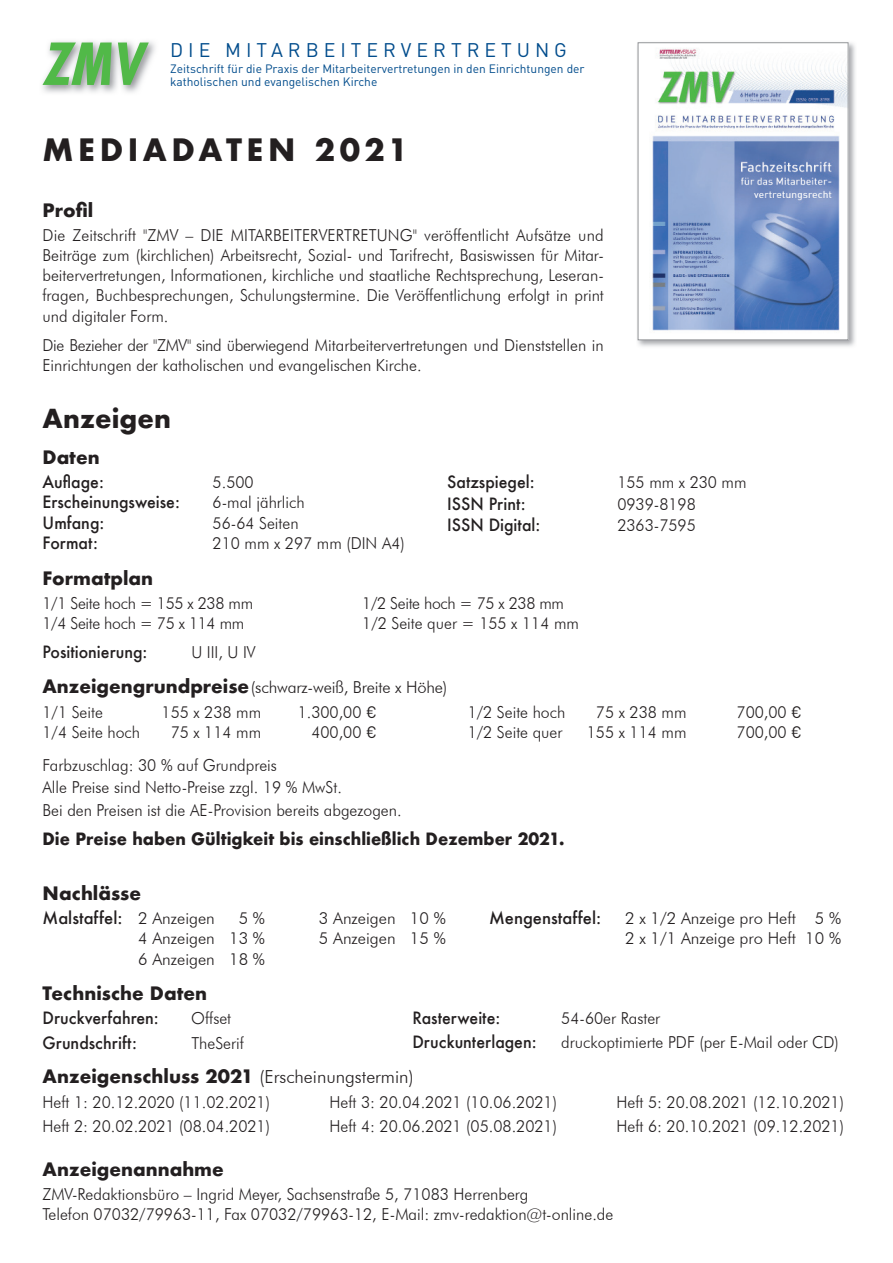
<style>
.page{position:relative;width:893px;height:1263px;background:#fff}
.page>*{position:absolute;margin:0;border:0;box-sizing:border-box;transform-origin:0 0}
.t1{font:700 30px "Futura";letter-spacing:.15em;color:#231f20}
.t2{font:700 25.5px "Futura";color:#231f20}
.t3{font:19.5px "DIN Pro";letter-spacing:.255em;color:#014c8c}
.t4{font:700 18px "Futura";color:#231f20}
.t5{font:300 18px "Futura BT";color:#231f20}
.t6{font:300 16.5px/19.8px "Futura BT";color:#231f20;scale:.96 1}
.t7{font:500 16.5px "Futura";color:#231f20;scale:.96 1}
.t8{font:300 16.5px "Futura BT";color:#231f20}
.t9{font:300 16.5px "Futura BT";letter-spacing:-.02em;color:#231f20;scale:.96 1}
.t10{font:700 16.5px "Futura";color:#231f20;scale:.96 1}
.t11{font:500 16.5px "Futura";color:#231f20}
.t12{font:12px/13.5px "DIN Pro";color:#014c8c}
.s1{font-family:"Futura";font-weight:700;font-size:18px}
.s2{font-family:"DIN Pro";font-weight:400}
.s3{font-family:"Futura BT";font-weight:300}
.s4{font-family:"Futura";font-weight:700}
</style>
<div class="page">
<img style="left:637px;top:42px;width:218px;height:305px">
<img style="left:640px;top:45px;width:206px;height:293px">
<div style="left:638px;top:43px;width:210px;height:297px;border:1px solid #939598"></div>
<img style="left:42px;top:41px;width:113px;height:52px">
<svg style="left:42px;top:43px;width:70px;height:42px;background:#87c583"></svg>
<svg style="left:118px;top:43px;width:31px;height:42px"></svg>
<p class="t3" style="left:170px;top:37px;width:398px">DIE MITARBEITERVERTRETUNG</p>
<p class="t12" style="left:170px;top:61px;width:416px">Zeitschrift für die Praxis der Mitarbeitervertretungen in den Einrichtungen der katholischen und evangelischen Kirche</p>
<h1 class="t1" style="left:43px;top:128px;width:367px">MEDIADATEN 2021</h1>
<p class="t4" style="left:43px;top:198px;width:52px">Profil</p>
<p class="t6" style="left:43px;top:225px;width:586px;text-align:justify">Die Zeitschrift "ZMV – DIE MITARBEITERVERTRETUNG" veröffentlicht Aufsätze und Beiträge zum (kirchlichen) Arbeitsrecht, Sozial- und Tarifrecht, Basiswissen für Mitar&shy;beitervertretungen, Informationen, kirchliche und staatliche Rechtsprechung, Leseran&shy;fragen, Buchbesprechungen, Schulungstermine. Die Veröffentlichung erfolgt in print</p>
<p class="t6" style="left:43px;top:302px;width:586px;line-height:28.3px">und digitaler Form.<br>Die Bezieher der "ZMV" sind überwiegend Mitarbeitervertretungen und Dienststellen in</p>
<p class="t6" style="left:43px;top:355px;width:396px">Einrichtungen der katholischen und evangelischen Kirche.</p>
<h2 class="t2" style="left:43px;top:400px;width:130px">Anzeigen</h2>
<p class="t4" style="left:43px;top:444px;width:59px">Daten</p>
<p class="t7" style="left:43px;top:471px;width:65px">Auflage:</p>
<p class="t6" style="left:213px;top:472px;width:44px">5.500</p>
<p class="t7" style="left:43px;top:491px;width:145px">Erscheinungsweise:</p>
<p class="t6" style="left:213px;top:492px;width:97px">6-mal jährlich</p>
<p class="t7" style="left:43px;top:511px;width:66px">Umfang:</p>
<p class="t6" style="left:213px;top:513px;width:91px">56-64 Seiten</p>
<p class="t7" style="left:43px;top:531px;width:59px">Format:</p>
<p class="t6" style="left:213px;top:533px;width:202px">210 mm x 297 mm (DIN A4)</p>
<p class="t7" style="left:447px;top:470px;width:93px">Satzspiegel:</p>
<p class="t6" style="left:617px;top:472px;width:136px">155 mm x 230 mm</p>
<p class="t7" style="left:447px;top:493px;width:83px">ISSN Print:</p>
<p class="t6" style="left:617px;top:494px;width:83px">0939-8198</p>
<p class="t7" style="left:447px;top:514px;width:98px">ISSN Digital:</p>
<p class="t6" style="left:617px;top:515px;width:83px">2363-7595</p>
<p class="t4" style="left:43px;top:565px;width:112px">Formatplan</p>
<p class="t9" style="left:43px;top:593px;width:221px">1/1 Seite hoch = 155 x 238 mm</p>
<p class="t9" style="left:362px;top:593px;width:212px">1/2 Seite hoch = 75 x 238 mm</p>
<p class="t9" style="left:43px;top:613px;width:212px">1/4 Seite hoch = 75 x 114 mm</p>
<p class="t6" style="left:362px;top:613px;width:227px">1/2 Seite quer = 155 x 114 mm</p>
<p class="t7" style="left:43px;top:640px;width:111px">Positionierung:</p>
<p class="t6" style="left:43px;top:634px;width:423px;line-height:35.7px;text-indent:149px">U III, U IV<br><span class="s1">Anzeigengrundpreise</span>(schwarz-weiß, Breite x Höhe)</p>
<p class="t6" style="left:43px;top:702px;width:64px">1/1 Seite</p>
<p class="t6" style="left:162px;top:702px;width:105px">155 x 238 mm</p>
<p class="t6" style="left:298px;top:702px;width:84px">1.300,00 <span class="s2">€</span></p>
<p class="t6" style="left:468px;top:702px;width:103px">1/2 Seite hoch</p>
<p class="t6" style="left:596px;top:702px;width:96px">75 x 238 mm</p>
<p class="t6" style="left:736px;top:702px;width:70px">700,00 <span class="s2">€</span></p>
<p class="t6" style="left:43px;top:722px;width:103px">1/4 Seite hoch</p>
<p class="t6" style="left:171px;top:722px;width:96px">75 x 114 mm</p>
<p class="t6" style="left:311px;top:722px;width:70px">400,00 <span class="s2">€</span></p>
<p class="t6" style="left:468px;top:722px;width:100px">1/2 Seite quer</p>
<p class="t6" style="left:587px;top:722px;width:105px">155 x 114 mm</p>
<p class="t6" style="left:737px;top:722px;width:70px">700,00 <span class="s2">€</span></p>
<p class="t6" style="left:43px;top:754px;width:375px;line-height:22.4px">Farbzuschlag: 30 % auf Grundpreis<br>Alle Preise sind Netto-Preise zzgl. 19 % MwSt.<br>Bei den Preisen ist die AE-Provision bereits abgezogen.</p>
<p class="t10" style="left:43px;top:826px;width:545px">Die Preise haben Gültigkeit bis einschließlich Dezember 2021.</p>
<p class="t4" style="left:43px;top:880px;width:100px">Nachlässe</p>
<p class="t11" style="left:43px;top:907px;width:174px">Malstaffel: <span class="s3">2 Anzeigen</span></p>
<p class="t8" style="left:239px;top:908px;width:28px">5 %</p>
<p class="t8" style="left:319px;top:908px;width:128px">3 Anzeigen 10 %</p>
<p class="t11" style="left:489px;top:907px;width:114px">Mengenstaffel:</p>
<p class="t8" style="left:625px;top:908px;width:218px">2 x 1/2 Anzeige pro Heft 5 %</p>
<p class="t8" style="left:138px;top:928px;width:128px">4 Anzeigen 13 %</p>
<p class="t8" style="left:319px;top:928px;width:128px">5 Anzeigen 15 %</p>
<p class="t8" style="left:625px;top:928px;width:218px">2 x 1/1 Anzeige pro Heft 10 %</p>
<p class="t8" style="left:138px;top:949px;width:128px">6 Anzeigen 18 %</p>
<p class="t4" style="left:43px;top:980px;width:166px">Technische Daten</p>
<p class="t7" style="left:43px;top:1007px;width:123px">Druckverfahren:</p>
<p class="t6" style="left:191px;top:1008px;width:43px">Offset</p>
<p class="t7" style="left:43px;top:1031px;width:100px">Grundschrift:</p>
<p class="t6" style="left:191px;top:1033px;width:56px">TheSerif</p>
<p class="t5" style="left:43px;top:1066px;width:373px"><span class="s4">Anzeigenschluss 2021</span> (Erscheinungstermin)</p>
<p class="t6" style="left:43px;top:1092px;width:239px">Heft 1: 20.12.2020 (11.02.2021)</p>
<p class="t6" style="left:329px;top:1092px;width:239px">Heft 3: 20.04.2021 (10.06.2021)</p>
<p class="t6" style="left:616px;top:1092px;width:239px">Heft 5: 20.08.2021 (12.10.2021)</p>
<p class="t6" style="left:43px;top:1116px;width:239px">Heft 2: 20.02.2021 (08.04.2021)</p>
<p class="t6" style="left:329px;top:1116px;width:239px">Heft 4: 20.06.2021 (05.08.2021)</p>
<p class="t6" style="left:616px;top:1116px;width:239px">Heft 6: 20.10.2021 (09.12.2021)</p>
<p class="t4" style="left:43px;top:1156px;width:183px">Anzeigenannahme</p>
<p class="t6" style="left:43px;top:1184px;width:596px;line-height:20.2px">ZMV-Redaktionsbüro – Ingrid Meyer, Sachsenstraße 5, 71083 Herrenberg<br>Telefon 07032/79963-11, Fax 07032/79963-12, E-Mail: zmv-redaktion@t-online.de</p>
<p class="t7" style="left:412px;top:1006px;width:93px">Rasterweite:</p>
<p class="t6" style="left:561px;top:1008px;width:105px">54-60er Raster</p>
<p class="t7" style="left:412px;top:1031px;width:131px">Druckunterlagen:</p>
<p class="t6" style="left:561px;top:1032px;width:291px">druckoptimierte PDF (per E-Mail oder CD)</p>
</div>
